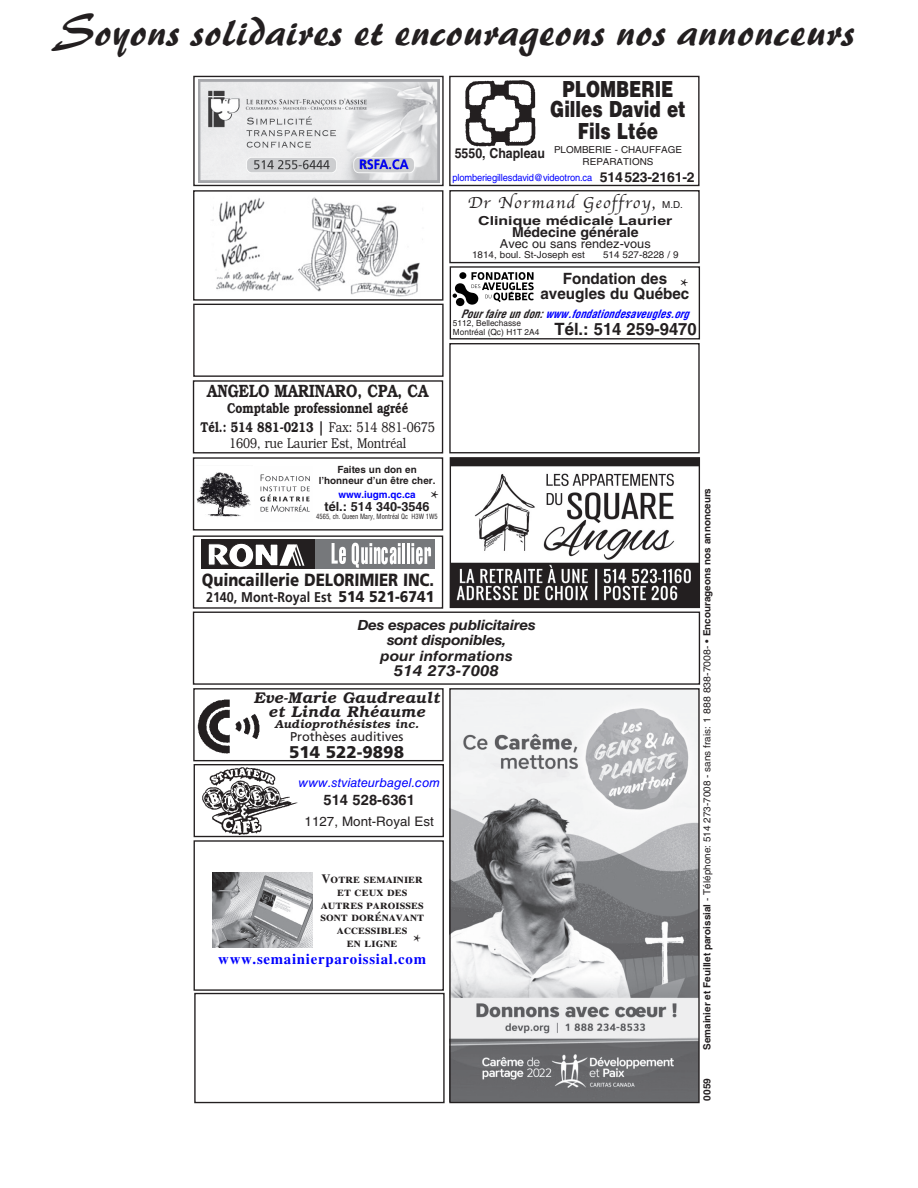
<style>
.page{position:relative;width:918px;height:1188px;background:#fff}
.page>*{position:absolute;margin:0;border:0;box-sizing:border-box;transform-origin:0 0}
.t1{font:42px "Brush 445 BT";color:#231f20}
.t2{font:900 22.2px/21.1px "Helvetica LT Std";color:#231f20;text-align:center;scale:.76 1}
.t3{font:21.15px "Minion Pro";color:#231f20}
.t4{font:19.95px "Minion Pro";color:#231f20}
.t5{font:600 17.85px "Bookman Std";color:#231f20;scale:.79 1}
.t6{font:900 17.7px "Frutiger LT Std";color:#231f20;scale:.84 1}
.t7{font:900 16.95px "Frutiger LT Std";color:#231f20}
.t8{font:16.5px "Apple Chancery";letter-spacing:.075em;color:#231f20}
.t9{font:italic 600 15.6px/14.1px "Bookman Std";letter-spacing:.025em;color:#231f20;text-align:center}
.t10{font:700 15.6px/14.1px "Helvetica LT Std";color:#231f20;text-align:center}
.t11{font:italic 700 15.3px "Helvetica LT Std";color:#231f20;scale:1.11 1}
.t12{font:700 14.85px "Times LT Std";color:#00f}
.t13{font:700 14.55px "Helvetica LT Std";color:#231f20}
.t14{font:600 14.25px/18.3px "Bookman Std";color:#231f20;text-align:center;scale:.79 1}
.t15{font:300 14.25px "Bookman Std";color:#231f20;scale:.79 1}
.t16{font:700 14.1px "Frutiger LT Std";color:#231f20;scale:.89 1}
.t17{font:italic 700 13.95px/15.6px "Helvetica LT Std";letter-spacing:-.025em;color:#231f20;text-align:center;scale:1.11 1}
.t18{font:700 13.8px "Frutiger LT Std";letter-spacing:-.005em;color:#00f;scale:.9 1}
.t19{font:700 13.65px "Helvetica LT Std";color:#231f20}
.t20{font:700 13.65px "Helvetica LT Std";color:#231f20;scale:.9 1}
.t21{font:13.2px "Helvetica LT Std";color:#231f20}
.t22{font:700 12.75px/12.8px "Times LT Std";color:#231f20;text-align:center}
.t23{font:12.75px "Frutiger LT Std";color:#231f20}
.t24{font:700 12.75px "Helvetica LT Std";color:#231f20}
.t25{font:italic 12.45px "Helvetica LT Std";color:#00f}
.t26{font:700 12.3px "Helvetica LT Std";color:#231f20;scale:1.29 1}
.t27{font:12.3px "Helvetica LT Std";color:#231f20}
.t28{font:italic 600 11.7px "Bookman Std";letter-spacing:.025em;color:#231f20}
.t29{font:italic 700 condensed 11.25px "Helvetica LT Std";color:#00f}
.t30{font:700 9.9px/11.2px "Helvetica LT Std";color:#231f20;text-align:center}
.t31{font:9.9px "Helvetica LT Std";letter-spacing:-.015em;color:#00f;scale:.94 1}
.t32{font:700 9.9px "Helvetica LT Std";color:#00f}
.t33{font:9.6px/12.3px "Helvetica LT Std";color:#231f20;text-align:center}
.t34{font:8.4px/8.4px "Helvetica LT Std";color:#231f20}
.t35{font:condensed 7.05px "Helvetica LT Std";color:#231f20;scale:.92 1}
.s1{font-family:"Helvetica LT Std";font-size:9.6px}
.s2{color:#231f20}
.s3{font-weight:700;font-size:16.95px}
.s4{font-weight:300}
.s5{font-weight:900;font-size:15.6px}
.s6{font-weight:400}
</style>
<div class="page">
<div style="left:450px;top:266px;width:250px;height:73px;border:1px solid #231f20"></div>
<div style="left:194px;top:764px;width:250px;height:73px;border:1px solid #231f20"></div>
<img style="left:202px;top:767px;width:95px;height:68px">
<svg style="left:198px;top:182px;width:242px;height:1px"></svg>
<img style="left:198px;top:79px;width:242px;height:103px">
<div style="left:193px;top:76px;width:251px;height:110px;border:1px solid #231f20"></div>
<div style="left:449px;top:190px;width:251px;height:73px;border:1px solid #231f20"></div>
<div style="left:193px;top:304px;width:251px;height:73px;border:1px solid #231f20"></div>
<div style="left:193px;top:380px;width:250px;height:73px;border:1px solid #231f20"></div>
<div style="left:193px;top:457px;width:250px;height:74px;border:1px solid #231f20"></div>
<div style="left:193px;top:612px;width:507px;height:73px;border:1px solid #231f20"></div>
<div style="left:194px;top:840px;width:250px;height:151px;border:1px solid #231f20"></div>
<img style="left:451px;top:690px;width:247px;height:411px">
<div style="left:449px;top:688px;width:251px;height:415px;border:1px solid #231f20"></div>
<div style="left:449px;top:76px;width:251px;height:110px;border:1px solid #231f20"></div>
<img style="left:465px;top:81px;width:71px;height:66px">
<img style="left:196px;top:472px;width:55px;height:45px">
<img style="left:260px;top:474px;width:50px;height:38px">
<div style="left:193px;top:190px;width:250px;height:111px;border:1px solid #231f20"></div>
<img style="left:452px;top:459px;width:246px;height:147px">
<div style="left:450px;top:457px;width:250px;height:151px;border:1px solid #231f20"></div>
<svg style="left:453px;top:272px;width:81px;height:33px"></svg>
<div style="left:449px;top:343px;width:251px;height:110px;border:1px solid #231f20"></div>
<div style="left:193px;top:535px;width:250px;height:74px;border:1px solid #231f20"></div>
<div style="left:202px;top:540px;width:114px;height:29px;background:#231f20"></div>
<div style="left:316px;top:540px;width:119px;height:29px;background:#76787b"></div>
<svg style="left:332px;top:543px;width:14px;height:21px"></svg>
<svg style="left:352px;top:543px;width:49px;height:25px"></svg>
<hr style="left:398px;top:547px;width:3px;height:17px;background:#fff">
<hr style="left:403px;top:543px;width:2px;height:21px;background:#fff">
<hr style="left:407px;top:543px;width:3px;height:21px;background:#fff">
<svg style="left:411px;top:543px;width:20px;height:21px"></svg>
<svg style="left:208px;top:544px;width:25px;height:21px"></svg>
<svg style="left:229px;top:543px;width:25px;height:24px"></svg>
<div style="left:229px;top:543px;width:25px;height:24px;border:1px solid #231f20;border-radius:50%"></div>
<div style="left:237px;top:549px;width:9px;height:13px;background:#231f20;border-radius:50%"></div>
<div style="left:237px;top:549px;width:9px;height:13px;border:1px solid #231f20;border-radius:50%"></div>
<svg style="left:255px;top:544px;width:49px;height:22px"></svg>
<div style="left:193px;top:688px;width:251px;height:73px;border:1px solid #231f20"></div>
<img style="left:197px;top:699px;width:63px;height:55px">
<img style="left:212px;top:873px;width:100px;height:74px">
<div style="left:194px;top:993px;width:251px;height:110px;border:1px solid #231f20"></div>
<img style="left:212px;top:197px;width:211px;height:100px">
<p class="t1" style="left:61px;top:5px;width:798px">Soyons solidaires et encourageons nos annonceurs</p>
<p class="t18" style="left:359px;top:156px;width:56px">RSFA.CA</p>
<p class="t2" style="left:550px;top:78px;width:180px">PLOMBERIE<br>Gilles David et<br>Fils Ltée</p>
<p class="t33" style="left:554px;top:143px;width:129px">PLOMBERIE - CHAUFFAGE<br>REPARATIONS</p>
<p class="t31" style="left:452px;top:171px;width:150px">plomberiegillesdavid@videotron.ca</p>
<p class="t19" style="left:600px;top:169px;width:96px">514523-2161-2</p>
<p class="t20" style="left:455px;top:145px;width:102px">5550, Chapleau</p>
<p class="t8" style="left:468px;top:190px;width:217px">Dr Normand Geoffroy, <span class="s1">M.D.</span></p>
<p class="t26" style="left:478px;top:213px;width:152px">Clinique médicale Laurier</p>
<p class="t19" style="left:512px;top:224px;width:128px">Médecine générale</p>
<p class="t27" style="left:500px;top:237px;width:152px">Avec ou sans rendez-vous</p>
<p class="t33" style="left:472px;top:248px;width:114px">1814, boul. St-Joseph est</p>
<p class="t33" style="left:603px;top:248px;width:77px">514 527-8228 / 9</p>
<p class="t10" style="left:541px;top:272px;width:150px">Fondation des aveugles du Québec<sup>*</sup></p>
<p class="t29" style="left:461px;top:307px;width:235px"><span class="s2">Pourfaireundon:</span>www.fondationdesaveugles.org</p>
<p class="t34" style="left:453px;top:319px;width:245px">5112, Bellechasse<br>Montréal (Qc) H1T 2A4 <span class="s3">Tél.: 514 259-9470</span></p>
<p class="t5" style="left:207px;top:380px;width:281px">ANGELO MARINARO, CPA, CA</p>
<p class="t14" style="left:201px;top:399px;width:298px">Comptable professionnel agréé<br>Tél.: 514 881-0213 | <span class="s4">Fax: 514 881-0675</span></p>
<p class="t15" style="left:229px;top:435px;width:226px">1609, rue Laurier Est, Montréal</p>
<p class="t30" style="left:319px;top:464px;width:118px">Faites un don en l’honneur d’un être cher.</p>
<p class="t32" style="left:338px;top:489px;width:79px">www.iugm.qc.ca</p>
<p class="t24" style="left:324px;top:499px;width:107px">tél.: 514 340-3546</p>
<p class="t35" style="left:316px;top:512px;width:134px">4565, ch. Queen Mary, Montréal Qc H3W 1W5</p>
<p class="t3" style="left:430px;top:485px;width:10px">*</p>
<p class="t6" style="left:202px;top:569px;width:278px">Quincaillerie DELORIMIER INC.</p>
<p class="t16" style="left:206px;top:589px;width:258px">2140, Mont-Royal Est <span class="s5">514 521-6741</span></p>
<p class="t17" style="left:357px;top:617px;width:162px">Des espaces publicitaires sont disponibles,<br>pour informations</p>
<p class="t11" style="left:394px;top:662px;width:96px">514 273-7008</p>
<p class="t9" style="left:254px;top:690px;width:187px">Eve-Marie Gaudreault et Linda Rhéaume</p>
<p class="t28" style="left:275px;top:717px;width:146px">Audioprothésistes inc.</p>
<p class="t23" style="left:290px;top:729px;width:115px">Prothèses auditives</p>
<p class="t7" style="left:289px;top:742px;width:117px">514 522-9898</p>
<p class="t25" style="left:299px;top:776px;width:143px">www.stviateurbagel.com</p>
<p class="t13" style="left:323px;top:791px;width:93px">514 528-6361</p>
<p class="t21" style="left:305px;top:814px;width:131px">1127, Mont-Royal Est</p>
<p class="t22" style="left:320px;top:872px;width:105px">Votre semainier et ceux des autres paroisses sont dorénavant accessibles<br>en ligne</p>
<p class="t12" style="left:218px;top:950px;width:209px">www.semainierparoissial.com</p>
<p class="t4" style="left:413px;top:930px;width:10px">*</p>
<p class="t30" style="left:701px;top:1050px;width:563px;rotate:-90deg">Semainier et Feuillet paroissial <span class="s6">- Téléphone: 514 273-7008 - sans frais: 1 888 838-7008- •</span> Encourageons nos annonceurs</p>
<p class="t30" style="left:701px;top:1101px;width:24px;rotate:-90deg">0059</p>
</div>
